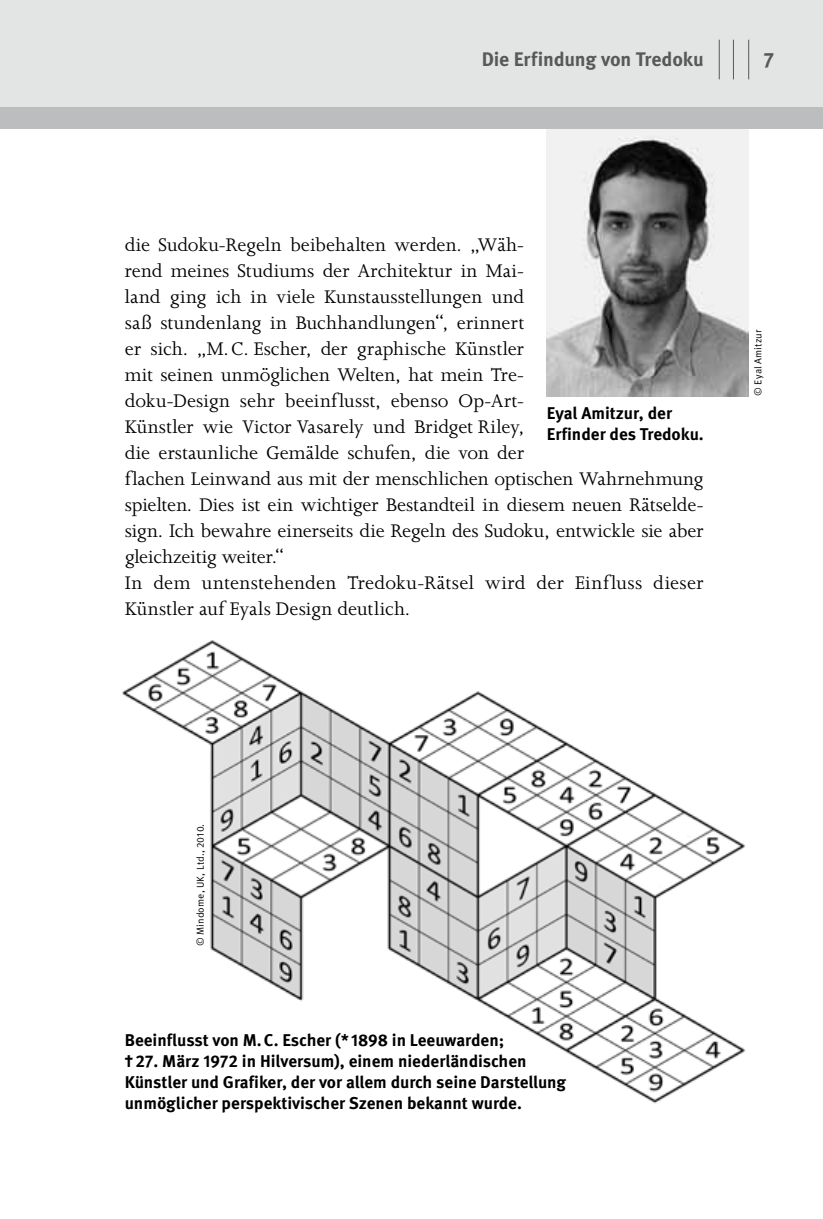
<style>
.page{position:relative;width:823px;height:1219px;background:#fff}
.page>*{position:absolute;margin:0;border:0;box-sizing:border-box;transform-origin:0 0}
._02_01_GS{font:21px/26px "Joanna MT Std";letter-spacing:.005em;color:#000}
.t1{font:700 20.8px "Meta Pro";color:#58585a}
._08_08_Kolumnentitel{font:700 19.6px "Meta Pro";letter-spacing:-.01em;color:#58585a}
._06_02_Bildunterschr{font:700 17px/21px "Meta Pro";color:#000}
._06_09_Copyrightverm{font:10px "Meta Pro";letter-spacing:.01em;color:#000}
</style>
<div class="page">
<img style="left:546px;top:129px;width:202px;height:268px">
<img style="left:122px;top:640px;width:623px;height:464px">
<div style="left:0;top:0;width:822px;height:113px;background:#e3e4e4"></div>
<div style="left:0;top:108px;width:822px;height:21px;background:#bbbdbe"></div>
<hr style="left:747px;top:40px;width:1px;height:39px;background:#58585a">
<hr style="left:732px;top:40px;width:1px;height:39px;background:#58585a">
<hr style="left:718px;top:40px;width:1px;height:39px;background:#58585a">
<p class="_08_08_Kolumnentitel" style="left:481px;top:47px;width:223px">Die Erfindung von Tredoku</p>
<p class="t1" style="left:763px;top:46px;width:12px">7</p>
<p class="_02_01_GS" style="left:125px;top:232px;width:580px">die Sudoku-Regeln beibehalten werden. „Wäh-<br>rend meines Studiums der Architektur in Mai-<br>land ging ich in viele Kunstausstellungen und<br>saß stundenlang in Buchhandlungen“, erinnert<br>er sich. „M.C. Escher, der graphische Künstler<br>mit seinen unmöglichen Welten, hat mein Tre-<br>doku-Design sehr beeinflusst, ebenso Op-Art-<br>Künstler wie Victor Vasarely und Bridget Riley,<br>die erstaunliche Gemälde schufen, die von der<br>flachen Leinwand aus mit der menschlichen optischen Wahrnehmung spielten. Dies ist ein wichtiger Bestandteil in diesem neuen Rätselde&shy;sign. Ich bewahre einerseits die Regeln des Sudoku, entwickle sie aber gleichzeitig weiter.“</p>
<p class="_02_01_GS" style="left:125px;top:570px;width:580px">In dem untenstehenden Tredoku-Rätsel wird der Einfluss dieser<br>Künstler auf Eyals Design deutlich.</p>
<p class="_06_02_Bildunterschr" style="left:546px;top:403px;width:158px">Eyal Amitzur, der<br>Erfinder des Tredoku.</p>
<p class="_06_09_Copyrightverm" style="left:751px;top:396px;width:68px;rotate:-90deg">© Eyal Amitzur</p>
<p class="_06_09_Copyrightverm" style="left:194px;top:946px;width:124px;rotate:-90deg">© Mindome, UK, Ltd., 2010.</p>
<p class="_06_02_Bildunterschr" style="left:125px;top:1030px;width:442px">Beeinflusst von M.C. Escher (* 1898 in Leeuwarden;<br>†27. März 1972 in Hilversum), einem niederländischen Künstler und Grafiker, der vor allem durch seine Darstellung unmöglicher perspektivischer Szenen bekannt wurde.</p>
</div>
